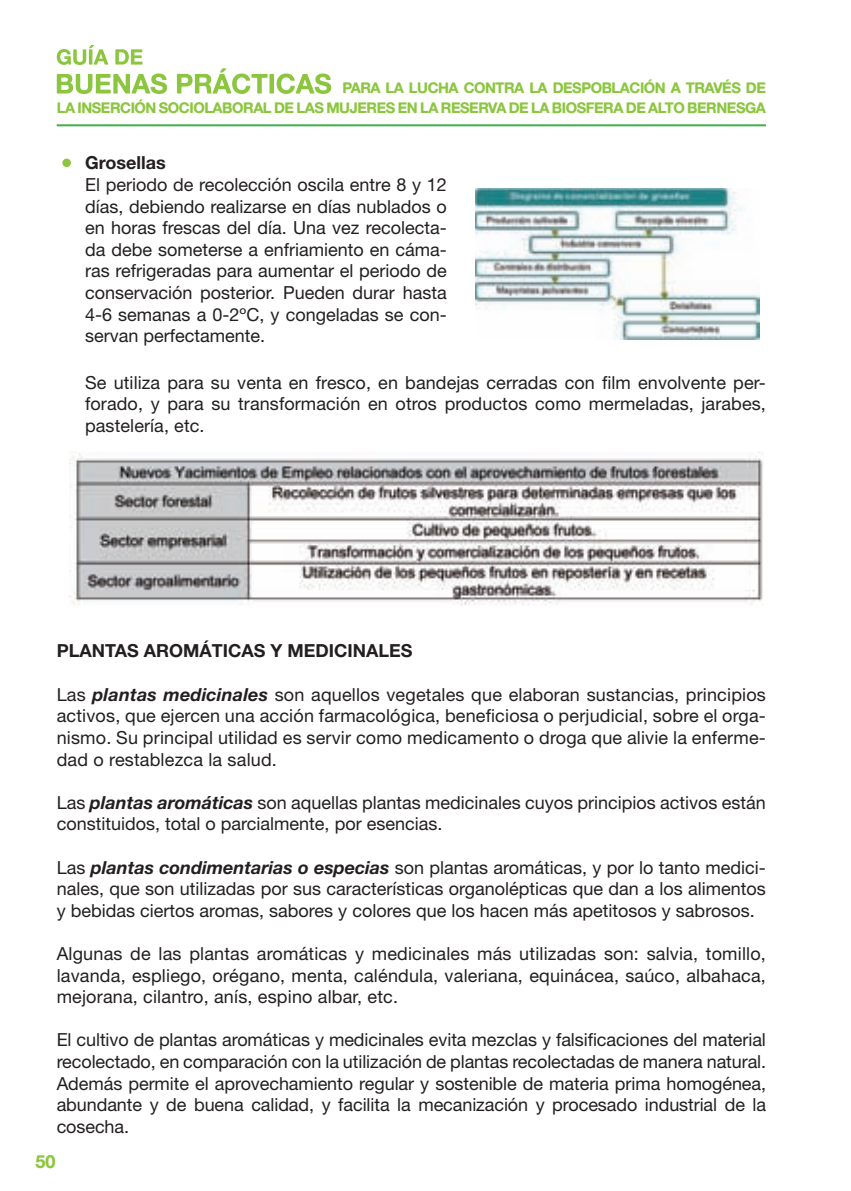
<style>
.page{position:relative;width:851px;height:1191px;background:#fff}
.page>*{position:absolute;margin:0;border:0;box-sizing:border-box;transform-origin:0 0}
.t1{font:18px/21.6px "Helvetica Neue";color:#231f20;text-align:justify}
.t2{font:700 18px "Helvetica Neue";color:#231f20}
.t3{font:18px "Alte Haas Grotesk Bold";color:#8bc63e}
.t4{font:14.6px/19.8px "Alte Haas Grotesk Bold";letter-spacing:-.03em;color:#8bc63e;text-align:right}
.s1{font-weight:700;font-style:italic}
</style>
<div class="page">
<svg style="left:57px;top:45px;width:274px;height:49px"></svg>
<hr style="left:57px;top:124px;width:708px;height:2px;background:#40ae49">
<div style="left:62px;top:159px;width:9px;height:8px;background:#8bc63e;border-radius:50%"></div>
<img style="left:475px;top:188px;width:284px;height:151px">
<img style="left:69px;top:451px;width:694px;height:154px">
<p class="t4" style="left:57px;top:78px;width:710px">PARA LA LUCHA CONTRA LA DESPOBLACIÓN A TRAVÉS DE<br>LA INSERCIÓN SOCIOLABORAL DE LAS MUJERES EN LA RESERVA DE LA BIOSFERA DE ALTO BERNESGA</p>
<p class="t2" style="left:85px;top:157px;width:82px">Grosellas</p>
<p class="t1" style="left:85px;top:176px;width:363px">El periodo de recolección oscila entre 8 y 12 días, debiendo realizarse en días nublados o en horas frescas del día. Una vez recolecta&shy;da debe someterse a enfriamiento en cáma&shy;ras refrigeradas para aumentar el periodo de conservación posterior. Pueden durar hasta 4-6 semanas a 0-2ºC, y congeladas se con&shy;servan perfectamente.</p>
<p class="t1" style="left:85px;top:373px;width:682px">Se utiliza para su venta en fresco, en bandejas cerradas con film envolvente per&shy;forado, y para su transformación en otros productos como mermeladas, jarabes, pastelería, etc.</p>
<p class="t2" style="left:57px;top:644px;width:357px">PLANTAS AROMÁTICAS Y MEDICINALES</p>
<p class="t1" style="left:57px;top:685px;width:710px">Las <span class="s1">plantas medicinales</span> son aquellos vegetales que elaboran sustancias, principios activos, que ejercen una acción farmacológica, beneficiosa o perjudicial, sobre el orga&shy;nismo. Su principal utilidad es servir como medicamento o droga que alivie la enferme&shy;dad o restablezca la salud.</p>
<p class="t1" style="left:57px;top:793px;width:710px">Las <span class="s1">plantas aromáticas</span> son aquellas plantas medicinales cuyos principios activos están constituidos, total o parcialmente, por esencias.</p>
<p class="t1" style="left:57px;top:858px;width:710px">Las <span class="s1">plantas condimentarias o especias</span> son plantas aromáticas, y por lo tanto medici&shy;nales, que son utilizadas por sus características organolépticas que dan a los alimentos y bebidas ciertos aromas, sabores y colores que los hacen más apetitosos y sabrosos.</p>
<p class="t1" style="left:57px;top:944px;width:710px">Algunas de las plantas aromáticas y medicinales más utilizadas son: salvia, tomillo, lavanda, espliego, orégano, menta, caléndula, valeriana, equinácea, saúco, albahaca, mejorana, cilantro, anís, espino albar, etc.</p>
<p class="t1" style="left:57px;top:1031px;width:710px">El cultivo de plantas aromáticas y medicinales evita mezclas y falsificaciones del material recolectado, en comparación con la utilización de plantas recolectadas de manera natural.<br>Además permite el aprovechamiento regular y sostenible de materia prima homogénea, abundante y de buena calidad, y facilita la mecanización y procesado industrial de la cosecha.</p>
<p class="t3" style="left:36px;top:1150px;width:22px">50</p>
</div>
